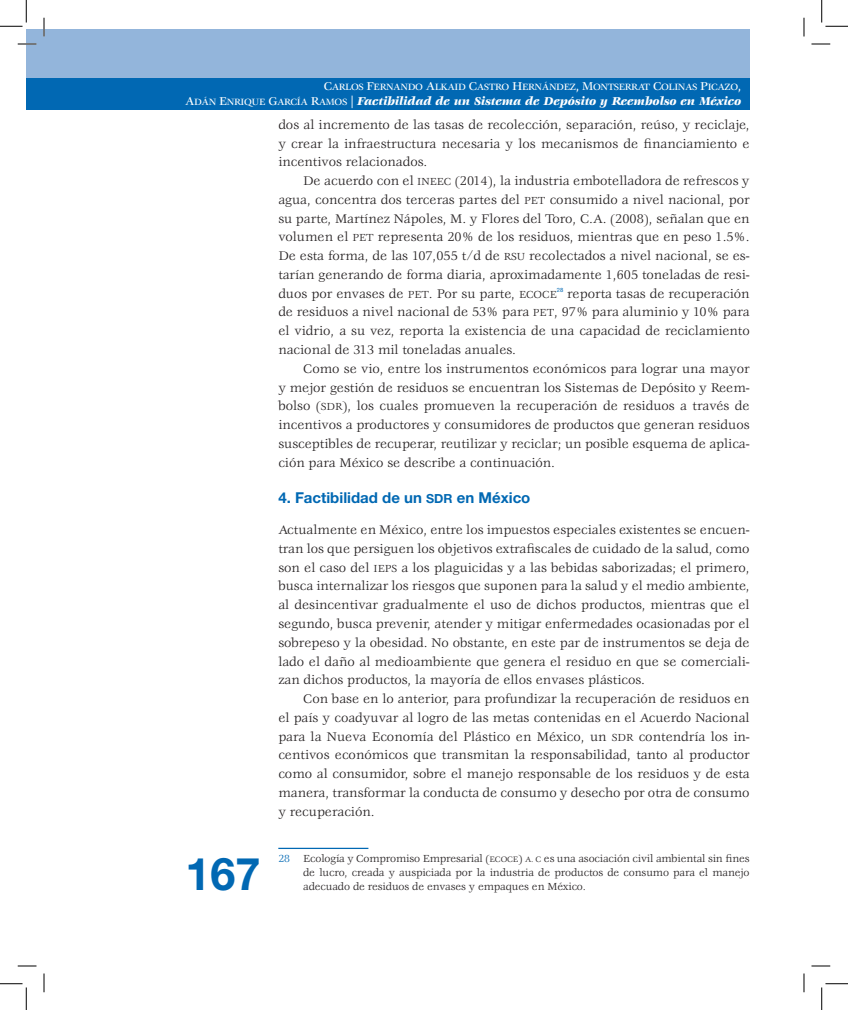
<style>
.page{position:relative;width:848px;height:1010px;background:#fff}
.page>*{position:absolute;margin:0;border:0;box-sizing:border-box;transform-origin:0 0}
.t1{font:700 45px "Helvetica Neue LT Std";color:#0168b3}
.SUBTITULOS_OK{font:700 15px "Helvetica Neue LT Std";color:#0168b3}
.TXT_02{font:13.75px/18.8px "Veljovic Std";color:#231f20;text-align:justify}
.TXT_01{font:13.75px/18.8px "Veljovic Std";color:#231f20;text-align:justify}
.t2{font:italic 900 12.5px "Veljovic Std";letter-spacing:-.01em;color:#fff}
.PIE_PAG{font:11.25px/13.8px "Veljovic Std";letter-spacing:-.01em;color:#231f20;text-align:justify}
.t3{font:10px "Veljovic Medium SC800";letter-spacing:-.03em;color:#fff}
.TXT_02-2{font:5.88px "Helvetica Neue LT Std";color:#0168b3}
.s1{font-size:12.5px}
.s2{font-family:"Veljovic Medium SC800";font-weight:400;font-style:normal}
.s3{font-family:"Veljovic Medium SC800";font-weight:400;font-style:normal;font-size:10px}
.s4{font-family:"Veljovic";font-weight:500;font-style:normal}
.s5{font-size:11.25px}
.s6{color:#0168b3}
.s7{font-size:8.75px}
</style>
<div class="page">
<div style="left:26px;top:29px;width:723px;height:56px;background:#93b5db"></div>
<div style="left:26px;top:78px;width:723px;height:32px;background:#0168b3"></div>
<hr style="left:278px;top:847px;width:90px;height:1px;background:#0168b3">
<svg style="left:18px;top:43px;width:18px;height:2px"></svg>
<svg style="left:811px;top:43px;width:18px;height:2px"></svg>
<svg style="left:18px;top:965px;width:18px;height:1px"></svg>
<svg style="left:811px;top:965px;width:18px;height:1px"></svg>
<svg style="left:43px;top:18px;width:2px;height:18px"></svg>
<svg style="left:43px;top:973px;width:2px;height:18px"></svg>
<svg style="left:803px;top:18px;width:1px;height:18px"></svg>
<svg style="left:803px;top:973px;width:1px;height:18px"></svg>
<svg style="left:0;top:0;width:27px;height:27px"></svg>
<svg style="left:0;top:983px;width:27px;height:26px"></svg>
<svg style="left:821px;top:0;width:26px;height:27px"></svg>
<svg style="left:821px;top:983px;width:26px;height:26px"></svg>
<p class="t3" style="left:323px;top:81px;width:419px"><span class="s1">C</span>ARLOS <span class="s1">F</span>ERNANDO <span class="s1">A</span>LKAID <span class="s1">C</span>ASTRO <span class="s1">H</span>ERNÁNDEZ<span class="s1">, M</span>ONTSERRAT <span class="s1">C</span>OLINAS <span class="s1">P</span>ICAZO<span class="s1">,</span></p>
<p class="t2" style="left:185px;top:94px;width:557px"><span class="s2">A</span><span class="s3">DÁN</span> <span class="s2">E</span><span class="s3">NRIQUE</span> <span class="s2">G</span><span class="s3">ARCÍA</span> <span class="s2">R</span><span class="s3">AMOS</span> <span class="s4">|</span> Factibilidad de un Sistema de Depósito y Reembolso en México</p>
<p class="TXT_02" style="left:278px;top:116px;width:472px">dos al incremento de las tasas de recolección, separación, reúso, y reciclaje, y crear la infraestructura necesaria y los mecanismos de financiamiento e incentivos relacionados.</p>
<p class="TXT_02" style="left:278px;top:172px;width:472px;text-indent:25px">De acuerdo con el <span class="s5">INEEC</span> (2014), la industria embotelladora de refrescos y agua, concentra dos terceras partes del <span class="s5">PET</span> consumido a nivel nacional, por su parte, Martínez Nápoles, M. y Flores del Toro, C.A. (2008), señalan que en volumen el <span class="s5">PET</span> representa 20% de los residuos, mientras que en peso 1.5%.<br>De esta forma, de las 107,055 t/d de <span class="s5">RSU</span> recolectados a nivel nacional, se es&shy;tarían generando de forma diaria, aproximadamente 1,605 toneladas de resi&shy;duos por envases de <span class="s5">PET</span>. Por su parte, <span class="s5">ECOCE</span></p>
<p class="TXT_02-2" style="left:556px;top:286px;width:8px">28</p>
<p class="TXT_02" style="left:278px;top:284px;width:472px;text-indent:289px">reporta tasas de recuperación de residuos a nivel nacional de 53% para <span class="s5">PET</span>, 97% para aluminio y 10% para el vidrio, a su vez, reporta la existencia de una capacidad de reciclamiento nacional de 313 mil toneladas anuales.</p>
<p class="TXT_02" style="left:278px;top:359px;width:472px;text-indent:25px">Como se vio, entre los instrumentos económicos para lograr una mayor y mejor gestión de residuos se encuentran los Sistemas de Depósito y Reem&shy;bolso (<span class="s5">SDR</span>), los cuales promueven la recuperación de residuos a través de incentivos a productores y consumidores de productos que generan residuos susceptibles de recuperar, reutilizar y reciclar; un posible esquema de aplica&shy;ción para México se describe a continuación.</p>
<p class="SUBTITULOS_OK" style="left:278px;top:488px;width:253px">4. Factibilidad de un <span class="s1">SDR</span> en México</p>
<p class="TXT_01" style="left:278px;top:521px;width:472px">Actualmente en México, entre los impuestos especiales existentes se encuen&shy;tran los que persiguen los objetivos extrafiscales de cuidado de la salud, como son el caso del <span class="s5">IEPS</span> a los plaguicidas y a las bebidas saborizadas; el primero, busca internalizar los riesgos que suponen para la salud y el medio ambiente, al desincentivar gradualmente el uso de dichos productos, mientras que el segundo, busca prevenir, atender y mitigar enfermedades ocasionadas por el sobrepeso y la obesidad. No obstante, en este par de instrumentos se deja de lado el daño al medioambiente que genera el residuo en que se comerciali&shy;zan dichos productos, la mayoría de ellos envases plásticos.</p>
<p class="TXT_02" style="left:278px;top:689px;width:472px;text-indent:25px">Con base en lo anterior, para profundizar la recuperación de residuos en el país y coadyuvar al logro de las metas contenidas en el Acuerdo Nacional para la Nueva Economía del Plástico en México, un <span class="s5">SDR</span> contendría los in&shy;centivos económicos que transmitan la responsabilidad, tanto al productor como al consumidor, sobre el manejo responsable de los residuos y de esta manera, transformar la conducta de consumo y desecho por otra de consumo y recuperación.</p>
<p class="PIE_PAG" style="left:303px;top:852px;width:448px;text-indent:-25px"><span class="s6">28</span> Ecología y Compromiso Empresarial (<span class="s7">ECOCE</span>) <span class="s7">A. C</span> es una asociación civil ambiental sin fines de lucro, creada y auspiciada por la industria de productos de consumo para el manejo adecuado de residuos de envases y empaques en México.</p>
<h1 class="t1" style="left:185px;top:845px;width:77px">167</h1>
</div>
